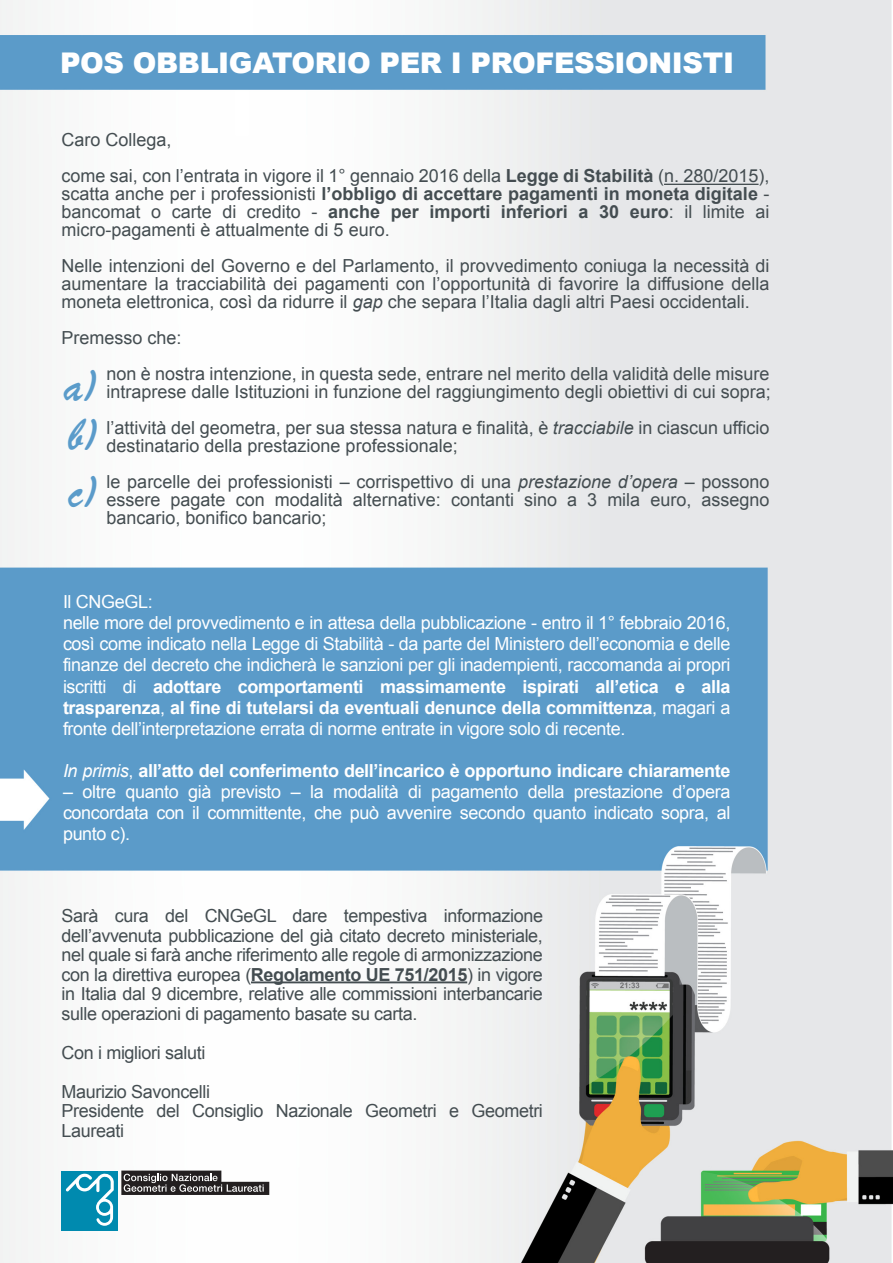
<style>
.page{position:relative;width:893px;height:1263px;background:#fff}
.page>*{position:absolute;margin:0;border:0;box-sizing:border-box;transform-origin:0 0}
.t1{font:39.6px/49.5px "Brussels";color:#5a9bca}
.t2{font:900 28.5px "Arial";letter-spacing:-.015em;color:#fff}
.t3{font:18px/18px "Arial";color:#444d51}
.t4{font:18px/21px "Arial";letter-spacing:-.02em;color:#fff}
.t5{font:18px/39px "Arial";letter-spacing:-.02em;color:#444d51}
.t6{font:700 18px "Arial";letter-spacing:-.02em;color:#fff}
.s1{font-weight:700}
.s2{font-style:italic}
.s3{font-size:39px}
.s4{font-weight:400;font-style:italic}
.s5{font-weight:400}
</style>
<div class="page">
<img style="left:0;top:0;width:893px;height:1263px">
<hr style="left:664px;top:184px;width:95px;height:1px;background:#444d51">
<hr style="left:251px;top:981px;width:216px;height:2px;background:#444d51">
<div style="left:62px;top:1170px;width:56px;height:60px;background:#008aaf"></div>
<svg style="left:66px;top:1173px;width:48px;height:53px"></svg>
<svg style="left:121px;top:1170px;width:148px;height:25px"></svg>
<h2 class="t2" style="left:60px;top:42px;width:676px">POS OBBLIGATORIO PER I PROFESSIONISTI</h2>
<p class="t3" style="left:62px;top:122px;width:709px;line-height:36px">Caro Collega,<br>come sai, con l’entrata in vigore il 1° gennaio 2016 della <span class="s1">Legge di Stabilità</span> (n. 280/2015),</p>
<p class="t3" style="left:62px;top:185px;width:710px;text-align:justify">scatta anche per i professionisti <span class="s1">l’obbligo di accettare pagamenti in moneta digitale</span> - bancomat o carte di credito - <span class="s1">anche per importi inferiori a 30 euro</span>: il limite ai micro-pagamenti è attualmente di 5 euro.</p>
<p class="t3" style="left:62px;top:257px;width:709px;text-align:justify">Nelle intenzioni del Governo e del Parlamento, il provvedimento coniuga la necessità di aumentare la tracciabilità dei pagamenti con l’opportunità di favorire la diffusione della moneta elettronica, così da ridurre il <span class="s2">gap</span> che separa l’Italia dagli altri Paesi occidentali.</p>
<p class="t3" style="left:107px;top:320px;width:664px;line-height:36px;text-indent:-45px">Premesso che:<br>non è nostra intenzione, in questa sede, entrare nel merito della validità delle misure</p>
<p class="t3" style="left:107px;top:374px;width:666px;line-height:36px">intraprese dalle Istituzioni in funzione del raggiungimento degli obiettivi di cui sopra; l’attività del geometra, per sua stessa natura e finalità, è <span class="s2">tracciabile</span> in ciascun ufficio</p>
<p class="t3" style="left:107px;top:428px;width:664px;line-height:36px">destinatario della prestazione professionale;<br>le parcelle dei professionisti – corrispettivo di una <span class="s2">prestazione d’opera</span> – possono</p>
<p class="t3" style="left:107px;top:491px;width:664px">essere pagate con modalità alternative: contanti sino a 3 mila euro, assegno bancario, bonifico bancario;</p>
<h1 class="t1" style="left:63px;top:357px;width:36px">a<span class="s3">) </span>b<span class="s3">)</span></h1>
<h1 class="t1" style="left:68px;top:464px;width:31px">c<span class="s3">)</span></h1>
<p class="t4" style="left:63px;top:592px;width:669px">Il CNGeGL:<br>nelle more del provvedimento e in attesa della pubblicazione - entro il 1° febbraio 2016, così come indicato nella Legge di Stabilità - da parte del Ministero dell’economia e delle finanze del decreto che indicherà le sanzioni per gli inadempienti, raccomanda ai propri iscritti di <span class="s1">adottare comportamenti massimamente ispirati all’etica e alla trasparenza</span>, <span class="s1">al fine di tutelarsi da eventuali denunce della committenza</span>, magari a fronte dell’interpretazione errata di norme entrate in vigore solo di recente.</p>
<p class="t6" style="left:63px;top:758px;width:669px"><span class="s4">In primis</span><span class="s5">,</span> all’atto del conferimento dell’incarico è opportuno indicare chiaramente</p>
<p class="t4" style="left:63px;top:781px;width:669px;text-align:justify">– oltre quanto già previsto – la modalità di pagamento della prestazione d’opera concordata con il committente, che può avvenire secondo quanto indicato sopra, al punto c).</p>
<p class="t3" style="left:62px;top:906px;width:483px;line-height:19.5px;text-align:justify">Sarà cura del CNGeGL dare tempestiva informazione dell’avvenuta pubblicazione del già citato decreto ministeriale, nel quale si farà anche riferimento alle regole di armonizzazione con la direttiva europea (<span class="s1">Regolamento UE 751/2015</span>) in vigore in Italia dal 9 dicembre, relative alle commissioni interbancarie sulle operazioni di pagamento basate su carta.</p>
<p class="t5" style="left:62px;top:1033px;width:150px">Con i migliori saluti<br>Maurizio Savoncelli</p>
<p class="t5" style="left:62px;top:1101px;width:483px;line-height:19.5px">Presidente del Consiglio Nazionale Geometri e Geometri<br>Laureati</p>
</div>
